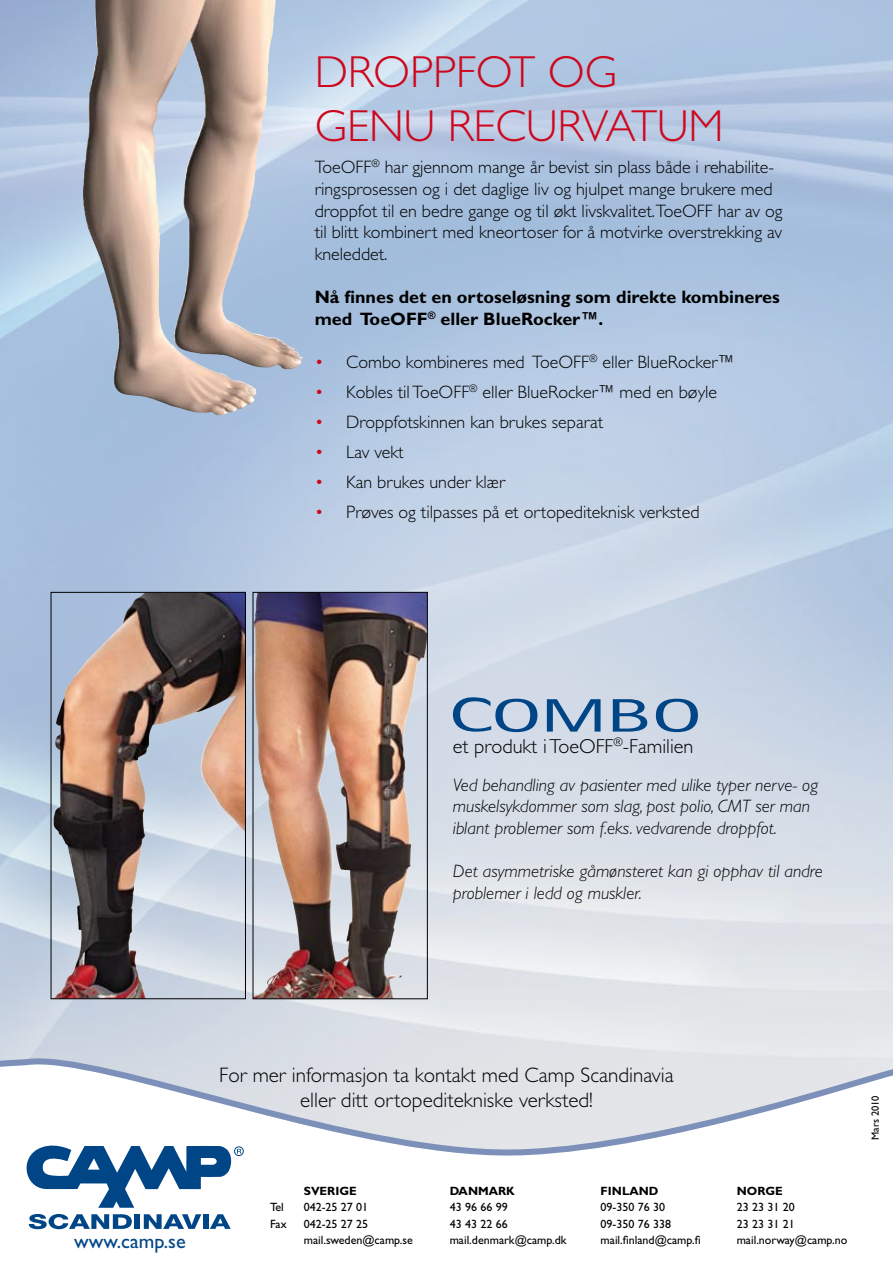
<style>
.page{position:relative;width:893px;height:1263px;background:#fff}
.page>*{position:absolute;margin:0;border:0;box-sizing:border-box;transform-origin:0 0}
.t1{font:300 45px/54px "Gill Sans";color:#cd071e}
.t2{font:300 21px/25.2px "Gill Sans";color:#000;text-align:center}
.t3{font:300 20.25px "Gill Sans";color:#000}
.t4{font:20.25px "Gill Sans";color:#004687}
.t5{font:300 18px/21.6px "Gill Sans";color:#000}
.t6{font:italic 300 18px/21.6px "Gill Sans";color:#000}
.t7{font:700 18px/21.6px "Gill Sans";color:#000}
.t8{font:12px/16.5px "Gill Sans";color:#000}
.t9{font:700 12px "Gill Sans";color:#000}
.t10{font:10.5px "Gill Sans";color:#000}
.s1{color:#cd071e}
</style>
<div class="page">
<img style="left:0;top:0;width:893px;height:1050px">
<svg style="left:0;top:1050px;width:893px;height:106px"></svg>
<svg style="left:453px;top:696px;width:84px;height:36px;background:#90acc9"></svg>
<svg style="left:547px;top:699px;width:54px;height:33px;background:#789abd"></svg>
<svg style="left:613px;top:699px;width:34px;height:33px"></svg>
<svg style="left:656px;top:699px;width:42px;height:33px"></svg>
<img style="left:255px;top:594px;width:156px;height:403px">
<div style="left:253px;top:592px;width:175px;height:407px;border:1px solid #000"></div>
<img style="left:53px;top:594px;width:93px;height:403px">
<div style="left:51px;top:592px;width:195px;height:407px;border:1px solid #000"></div>
<img style="left:83px;top:0;width:220px;height:415px">
<svg style="left:29px;top:1214px;width:103px;height:15px"></svg>
<div style="left:135px;top:1214px;width:5px;height:15px;background:#004687"></div>
<svg style="left:144px;top:1214px;width:57px;height:15px"></svg>
<div style="left:203px;top:1214px;width:5px;height:15px;background:#004687"></div>
<svg style="left:210px;top:1214px;width:21px;height:15px"></svg>
<svg style="left:0;top:1135px;width:257px;height:73px"></svg>
<div style="left:234px;top:1146px;width:10px;height:10px;border:1px solid #004687;border-radius:50%"></div>
<h1 class="t1" style="left:315px;top:45px;width:411px">DROPPFOT OG<br>GENU RECURVATUM</h1>
<p class="t5" style="left:315px;top:157px;width:469px">ToeOFF<sup>®</sup> har gjennom mange år bevist sin plass både i rehabilite&shy;ringsprosessen og i det daglige liv og hjulpet mange brukere med droppfot til en bedre gange og til økt livskvalitet.ToeOFF har av og til blitt kombinert med kneortoser for å motvirke overstrekking av kneleddet.</p>
<p class="t7" style="left:315px;top:286px;width:467px">Nå finnes det en ortoseløsning som direkte kombineres med ToeOFF<sup>®</sup> eller BlueRocker™.</p>
<p class="t5" style="left:315px;top:351px;width:421px"><span class="s1">•</span> Combo kombineres med ToeOFF<sup>®</sup> eller BlueRocker™</p>
<p class="t5" style="left:315px;top:381px;width:404px"><span class="s1">•</span> Kobles til ToeOFF<sup>®</sup> eller BlueRocker™ med en bøyle</p>
<p class="t5" style="left:315px;top:411px;width:290px"><span class="s1">•</span> Droppfotskinnen kan brukes separat</p>
<p class="t5" style="left:315px;top:441px;width:91px"><span class="s1">•</span> Lav vekt</p>
<p class="t5" style="left:315px;top:471px;width:192px"><span class="s1">•</span> Kan brukes under klær</p>
<p class="t5" style="left:315px;top:501px;width:386px"><span class="s1">•</span> Prøves og tilpasses på et ortopediteknisk verksted</p>
<p class="t3" style="left:453px;top:735px;width:242px">et produkt i ToeOFF<sup>®</sup>-Familien</p>
<p class="t6" style="left:453px;top:774px;width:367px">Ved behandling av pasienter med ulike typer nerve- og muskelsykdommer som slag, post polio, CMT ser man iblant problemer som f.eks. vedvarende droppfot.</p>
<p class="t6" style="left:453px;top:860px;width:371px">Det asymmetriske gåmønsteret kan gi opphav til andre problemer i ledd og muskler.</p>
<p class="t4" style="left:74px;top:1229px;width:113px">www.camp.se</p>
<p class="t2" style="left:219px;top:1062px;width:456px">For mer informasjon ta kontakt med Camp Scandinavia eller ditt ortopeditekniske verksted!</p>
<p class="t8" style="left:270px;top:1200px;width:18px">Tel<br>Fax</p>
<p class="t9" style="left:304px;top:1185px;width:54px">SVERIGE</p>
<p class="t8" style="left:304px;top:1200px;width:111px">042-25 27 01<br>042-25 27 25 mail.sweden@camp.se</p>
<p class="t9" style="left:450px;top:1185px;width:67px">DANMARK</p>
<p class="t8" style="left:450px;top:1200px;width:118px">43 96 66 99<br>43 43 22 66 mail.denmark@camp.dk</p>
<p class="t9" style="left:601px;top:1185px;width:59px">FINLAND</p>
<p class="t8" style="left:601px;top:1200px;width:102px">09-350 76 30<br>09-350 76 338 mail.finland@camp.fi</p>
<p class="t9" style="left:737px;top:1185px;width:48px">NORGE</p>
<p class="t8" style="left:737px;top:1200px;width:112px">23 23 31 20<br>23 23 31 21 mail.norway@camp.no</p>
<p class="t10" style="left:869px;top:1140px;width:46px;rotate:-90deg">Mars 2010</p>
</div>
